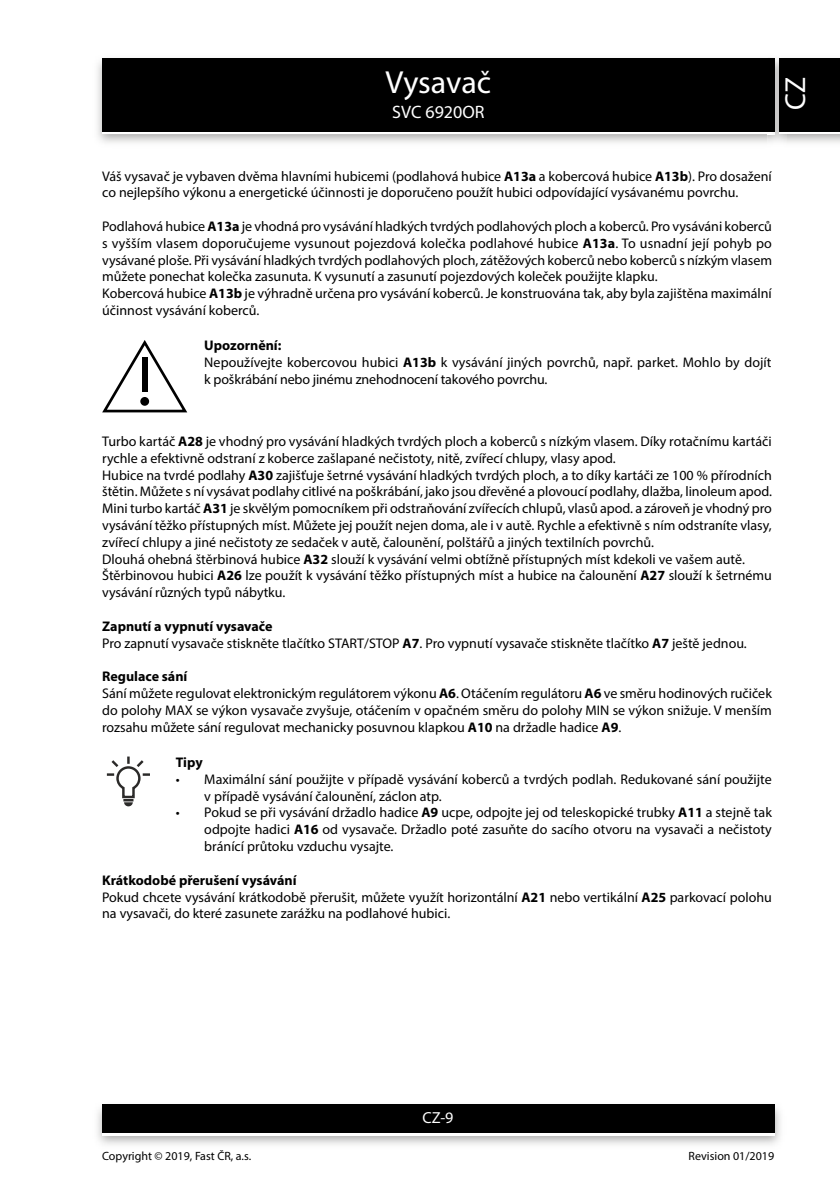
<style>
.page{position:relative;width:840px;height:1191px;background:#fff}
.page>*{position:absolute;margin:0;border:0;box-sizing:border-box;transform-origin:0 0}
.t1{font:32px "Myriad Pro";letter-spacing:-.005em;color:#fff}
.t2{font:29px "Myriad Pro";color:#fff}
.t3{font:18px "Myriad Pro";color:#fff}
.t4{font:16px "Myriad Pro";color:#fff}
.t5{font:14px/16.8px "Myriad Pro";color:#000}
.t6{font:700 14px "Myriad Pro";color:#000}
.t7{font:12px "Myriad Pro";color:#000}
.s1{font-weight:700}
</style>
<div class="page">
<div style="left:102px;top:61px;width:672px;height:73px;background:linear-gradient(to right,#000,#000)"></div>
<div style="left:102px;top:58px;width:672px;height:73px;background:#000"></div>
<img style="left:97px;top:1104px;width:684px;height:41px">
<div style="left:102px;top:1107px;width:672px;height:28px;background:linear-gradient(to right,#fff,#fff)"></div>
<div style="left:102px;top:1104px;width:672px;height:28px;background:#000"></div>
<img style="left:767px;top:56px;width:18px;height:89px">
<svg style="left:767px;top:131px;width:7px;height:3px"></svg>
<img style="left:767px;top:58px;width:7px;height:3px">
<img style="left:767px;top:61px;width:7px;height:70px">
<div style="left:778px;top:61px;width:61px;height:73px;background:linear-gradient(to right,#000,#000)"></div>
<div style="left:778px;top:58px;width:61px;height:73px;background:#000"></div>
<svg style="left:102px;top:340px;width:85px;height:72px"></svg>
<div style="left:142px;top:357px;width:5px;height:35px;background:#000"></div>
<div style="left:140px;top:397px;width:9px;height:9px;background:#000;border-radius:50%"></div>
<svg style="left:107px;top:756px;width:43px;height:50px"></svg>
<h1 class="t1" style="left:385px;top:62px;width:107px">Vysavač</h1>
<p class="t3" style="left:392px;top:101px;width:94px">SVC 6920OR</p>
<h2 class="t2" style="left:777px;top:110px;width:34px;rotate:-90deg">CZ</h2>
<p class="t5" style="left:102px;top:167px;width:670px">Váš vysavač je vybaven dvěma hlavními hubicemi (podlahová hubice <span class="s1">A13a</span> a kobercová hubice <span class="s1">A13b</span>). Pro dosažení co nejlepšího výkonu a energetické účinnosti je doporučeno použít hubici odpovídající vysávanému povrchu.</p>
<p class="t5" style="left:102px;top:218px;width:671px">Podlahová hubice <span class="s1">A13a</span> je vhodná pro vysávání hladkých tvrdých podlahových ploch a koberců. Pro vysáváni koberců s vyšším vlasem doporučujeme vysunout pojezdová kolečka podlahové hubice <span class="s1">A13a</span>. To usnadní její pohyb po vysávané ploše. Při vysávání hladkých tvrdých podlahových ploch, zátěžových koberců nebo koberců s nízkým vlasem můžete ponechat kolečka zasunuta. K vysunutí a zasunutí pojezdových koleček použijte klapku.<br>Kobercová hubice <span class="s1">A13b</span> je výhradně určena pro vysávání koberců. Je konstruována tak, aby byla zajištěna maximální účinnost vysávání koberců.</p>
<p class="t5" style="left:204px;top:337px;width:568px"><span class="s1">Upozornění:<br></span>Nepoužívejte kobercovou hubici <span class="s1">A13b</span> k vysávání jiných povrchů, např. parket. Mohlo by dojít k poškrábání nebo jinému znehodnocení takového povrchu.</p>
<p class="t5" style="left:102px;top:433px;width:671px">Turbo kartáč <span class="s1">A28</span> je vhodný pro vysávání hladkých tvrdých ploch a koberců s nízkým vlasem. Díky rotačnímu kartáči rychle a efektivně odstraní z koberce zašlapané nečistoty, nitě, zvířecí chlupy, vlasy apod.<br>Hubice na tvrdé podlahy <span class="s1">A30</span> zajišťuje šetrné vysávání hladkých tvrdých ploch, a to díky kartáči ze 100 % přírodních štětin. Můžete s ní vysávat podlahy citlivé na poškrábání, jako jsou dřevěné a plovoucí podlahy, dlažba, linoleum apod.<br>Mini turbo kartáč <span class="s1">A31</span> je skvělým pomocníkem při odstraňování zvířecích chlupů, vlasů apod. a zároveň je vhodný pro vysávání těžko přístupných míst. Můžete jej použít nejen doma, ale i v autě. Rychle a efektivně s ním odstraníte vlasy, zvířecí chlupy a jiné nečistoty ze sedaček v autě, čalounění, polštářů a jiných textilních povrchů.<br>Dlouhá ohebná štěrbinová hubice <span class="s1">A32</span> slouží k vysávání velmi obtížně přístupných míst kdekoli ve vašem autě.<br>Štěrbinovou hubici <span class="s1">A26</span> lze použít k vysávání těžko přístupných míst a hubice na čalounění <span class="s1">A27</span> slouží k šetrnému vysávání různých typů nábytku.</p>
<p class="t5" style="left:102px;top:617px;width:646px"><span class="s1">Zapnutí a vypnutí vysavače<br></span>Pro zapnutí vysavače stiskněte tlačítko START/STOP <span class="s1">A7</span>. Pro vypnutí vysavače stiskněte tlačítko <span class="s1">A7</span> ještě jednou.</p>
<p class="t5" style="left:102px;top:668px;width:670px"><span class="s1">Regulace sání<br></span>Sání můžete regulovat elektronickým regulátorem výkonu <span class="s1">A6</span>. Otáčením regulátoru <span class="s1">A6</span> ve směru hodinových ručiček do polohy MAX se výkon vysavače zvyšuje, otáčením v opačném směru do polohy MIN se výkon snižuje. V menším rozsahu můžete sání regulovat mechanicky posuvnou klapkou <span class="s1">A10</span> na držadle hadice <span class="s1">A9</span>.</p>
<p class="t6" style="left:176px;top:753px;width:28px">Tipy</p>
<p class="t5" style="left:204px;top:770px;width:568px;text-indent:-28px">• Maximální sání použijte v případě vysávání koberců a tvrdých podlah. Redukované sání použijte v případě vysávání čalounění, záclon atp.</p>
<p class="t5" style="left:204px;top:804px;width:568px;text-align:justify;text-indent:-28px">• Pokud se při vysávání držadlo hadice <span class="s1">A9</span> ucpe, odpojte jej od teleskopické trubky <span class="s1">A11</span> a stejně tak odpojte hadici <span class="s1">A16</span> od vysavače. Držadlo poté zasuňte do sacího otvoru na vysavači a nečistoty bránící průtoku vzduchu vysajte.</p>
<p class="t5" style="left:102px;top:871px;width:670px"><span class="s1">Krátkodobé přerušení vysávání<br></span>Pokud chcete vysávání krátkodobě přerušit, můžete využít horizontální <span class="s1">A21</span> nebo vertikální <span class="s1">A25</span> parkovací polohu na vysavači, do které zasunete zarážku na podlahové hubici.</p>
<p class="t4" style="left:422px;top:1108px;width:32px">CZ-9</p>
<p class="t7" style="left:102px;top:1148px;width:150px">Copyright © 2019, Fast ČR, a.s.</p>
<p class="t7" style="left:688px;top:1148px;width:87px">Revision 01/2019</p>
</div>
